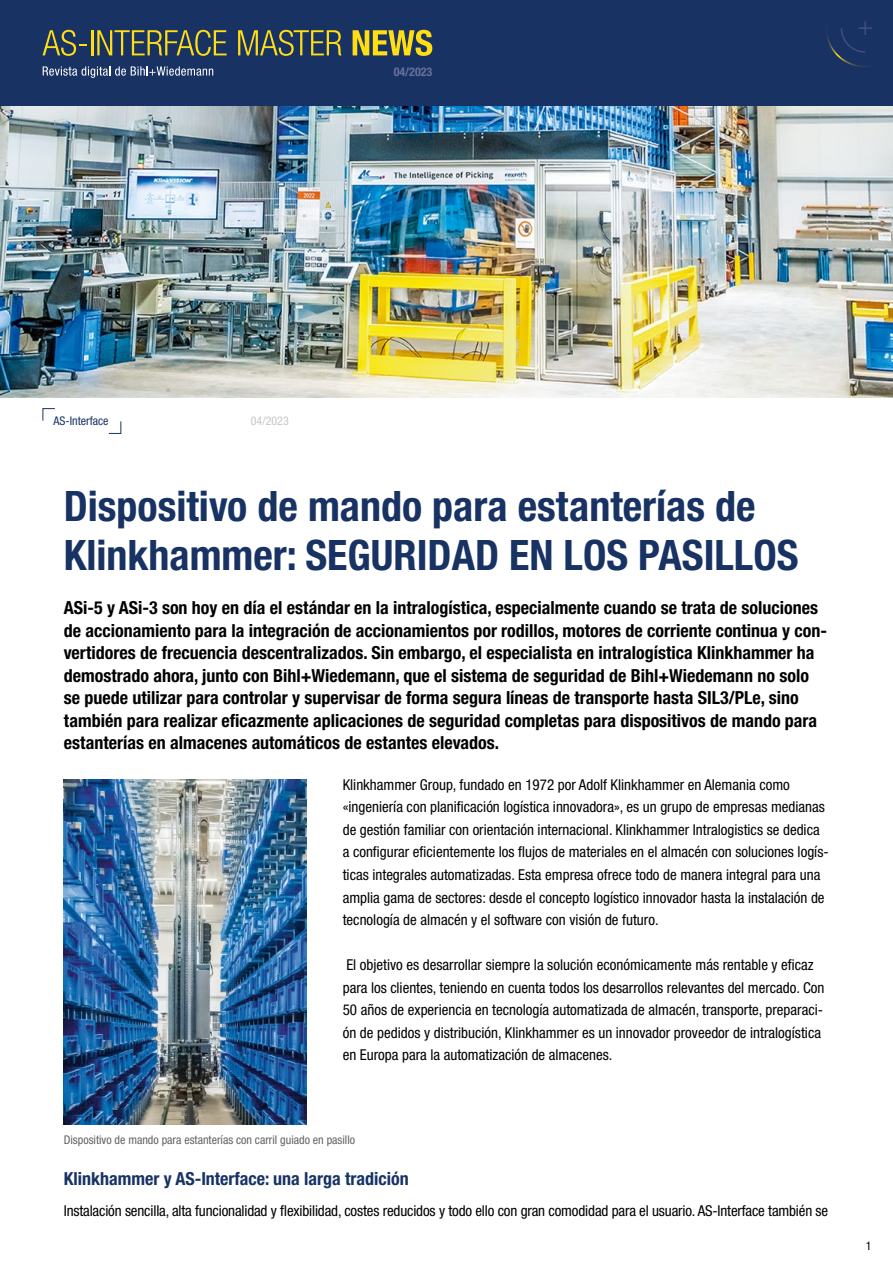
<style>
.page{position:relative;width:893px;height:1263px;background:#fff}
.page>*{position:absolute;margin:0;border:0;box-sizing:border-box;transform-origin:0 0}
.t1{font:700 condensed 42px/49.5px "Helvetica Neue LTW1 G";color:#183264}
.t2{font:700 condensed 18px/22.5px "Helvetica Neue LTW1 G";color:#000}
.t3{font:700 condensed 18px "Helvetica Neue LTW1 G";color:#183264}
.t4{font:condensed 15px/22.5px "Helvetica Neue LTW1 G";color:#000}
.t5{font:condensed 12px "Helvetica Neue LTW1 G";color:#646363}
.t6{font:condensed 12px "Helvetica Neue LTW1 G";color:#183264}
.t7{font:700 condensed 12px "Helvetica Neue LTW1 G";color:#68709b}
.t8{font:condensed 12px "Helvetica Neue LTW1 G";color:#c6c6c6}
.t9{font:condensed 12px "Helvetica Neue LTW1 G";color:#000}
</style>
<div class="page">
<div style="left:0;top:0;width:893px;height:106px;background:#183264"></div>
<svg style="left:827px;top:21px;width:45px;height:46px"></svg>
<img style="left:0;top:106px;width:893px;height:291px">
<svg style="left:43px;top:30px;width:44px;height:26px"></svg>
<hr style="left:91px;top:30px;width:2px;height:25px;background:#ffde14">
<svg style="left:97px;top:30px;width:130px;height:26px"></svg>
<svg style="left:238px;top:30px;width:104px;height:26px"></svg>
<svg style="left:353px;top:30px;width:79px;height:26px"></svg>
<svg style="left:43px;top:66px;width:170px;height:12px"></svg>
<svg style="left:42px;top:408px;width:13px;height:13px"></svg>
<svg style="left:108px;top:421px;width:14px;height:13px"></svg>
<img style="left:64px;top:779px;width:243px;height:346px">
<p class="t7" style="left:394px;top:64px;width:40px">04/2023</p>
<p class="t6" style="left:53px;top:414px;width:57px">AS-Interface</p>
<p class="t8" style="left:251px;top:414px;width:39px">04/2023</p>
<h1 class="t1" style="left:64px;top:481px;width:736px">Dispositivo de mando para estanterías de<br>Klinkhammer: SEGURIDAD EN LOS PASILLOS</h1>
<p class="t2" style="left:64px;top:597px;width:765px">ASi-5 y ASi-3 son hoy en día el estándar en la intralogística, especialmente cuando se trata de soluciones de accionamiento para la integración de accionamientos por rodillos, motores de corriente continua y con&shy;vertidores de frecuencia descentralizados. Sin embargo, el especialista en intralogística Klinkhammer ha demostrado ahora, junto con Bihl+Wiedemann, que el sistema de seguridad de Bihl+Wiedemann no solo se puede utilizar para controlar y supervisar de forma segura líneas de transporte hasta SIL3/PLe, sino también para realizar eficazmente aplicaciones de seguridad completas para dispositivos de mando para estanterías en almacenes automáticos de estantes elevados.</p>
<p class="t4" style="left:343px;top:773px;width:487px">Klinkhammer Group, fundado en 1972 por Adolf Klinkhammer en Alemania como «ingeniería con planificación logística innovadora», es un grupo de empresas medianas de gestión familiar con orientación internacional. Klinkhammer Intralogistics se dedica a configurar eficientemente los flujos de materiales en el almacén con soluciones logís&shy;ticas integrales automatizadas. Esta empresa ofrece todo de manera integral para una amplia gama de sectores: desde el concepto logístico innovador hasta la instalación de tecnología de almacén y el software con visión de futuro.</p>
<p class="t4" style="left:343px;top:953px;width:483px">El objetivo es desarrollar siempre la solución económicamente más rentable y eficaz para los clientes, teniendo en cuenta todos los desarrollos relevantes del mercado. Con 50 años de experiencia en tecnología automatizada de almacén, transporte, preparaci&shy;ón de pedidos y distribución, Klinkhammer es un innovador proveedor de intralogística en Europa para la automatización de almacenes.</p>
<p class="t5" style="left:64px;top:1132px;width:293px">Dispositivo de mando para estanterías con carril guiado en pasillo</p>
<p class="t3" style="left:64px;top:1168px;width:347px">Klinkhammer y AS-Interface: una larga tradición</p>
<p class="t4" style="left:64px;top:1200px;width:766px">Instalación sencilla, alta funcionalidad y flexibilidad, costes reducidos y todo ello con gran comodidad para el usuario. AS-Interface también se</p>
<p class="t9" style="left:866px;top:1239px;width:7px">1</p>
</div>
